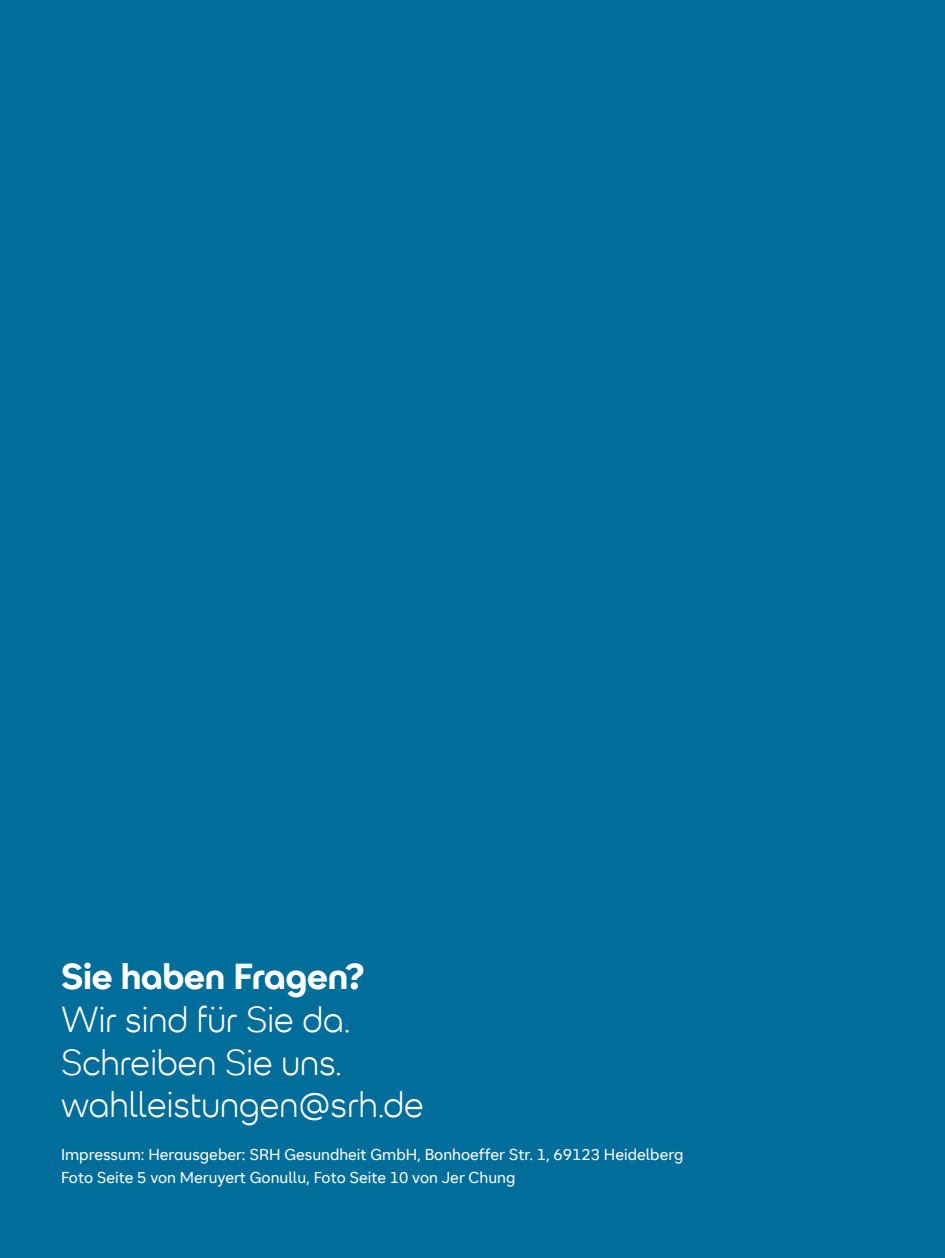
<style>
.page{position:relative;width:945px;height:1258px;background:#fff}
.page>*{position:absolute;margin:0;border:0;box-sizing:border-box;transform-origin:0 0}
.t1{font:300 36px/42.8px "SRH Headline";color:#fff}
.t2{font:700 36px "SRH Headline";color:#fff}
.t3{font:15.75px/22.5px "SRH Text";color:#fff}
</style>
<div class="page">
<div style="left:0;top:0;width:944px;height:1258px;background:#006d9a"></div>
<h1 class="t2" style="left:61px;top:955px;width:305px">Sie haben Fragen?</h1>
<h1 class="t1" style="left:61px;top:998px;width:364px">Wir sind für Sie da.<br>Schreiben Sie uns. wahlleistungen@srh.de</h1>
<p class="t3" style="left:61px;top:1143px;width:623px">Impressum: Herausgeber: SRH Gesundheit GmbH, Bonhoeffer Str. 1, 69123 Heidelberg<br>Foto Seite 5 von Meruyert Gonullu, Foto Seite 10 von Jer Chung</p>
</div>
